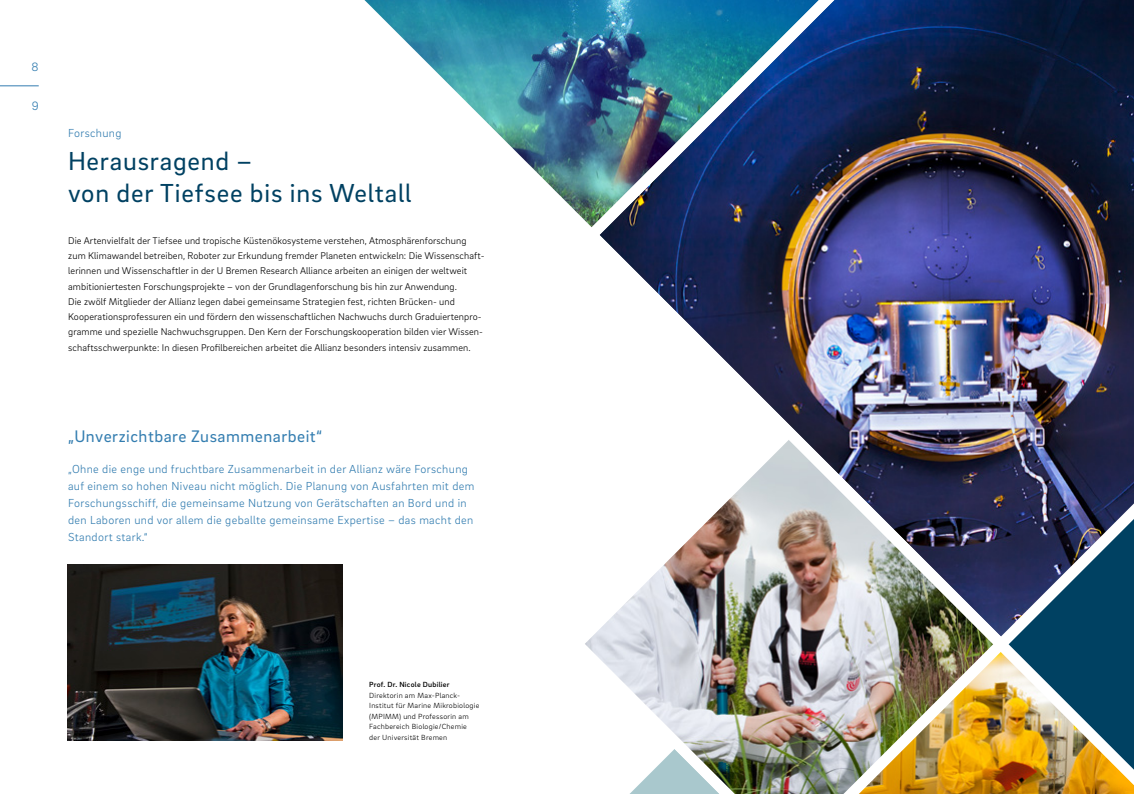
<style>
.page{position:relative;width:1134px;height:794px;background:#fff}
.page>*{position:absolute;margin:0;border:0;box-sizing:border-box;transform-origin:0 0}
.t1{font:26.7px/31.4px "Brix Sans";letter-spacing:.03em;color:#004162}
.t2{font:17.1px "Brix Sans";letter-spacing:.03em;color:#337db0}
.t3{font:300 12.4px "Brix Sans";color:#337db0}
.t4{font:300 11.9px/17.1px "Brix Sans";letter-spacing:.03em;color:#337db0}
.t5{font:300 10px/15.2px "Brix Sans";letter-spacing:.01em;color:#000}
.t6{font:300 7.6px/10.5px "Brix Sans";letter-spacing:.03em;color:#000}
.t7{font:500 7.6px "Brix Sans";letter-spacing:.03em;color:#000}
</style>
<div class="page">
<hr style="left:0;top:86px;width:39px;height:1px;background:#337db0">
<img style="left:859px;top:785px;width:275px;height:9px">
<img style="left:364px;top:0;width:770px;height:785px">
<img style="left:563px;top:639px;width:223px;height:155px">
<img style="left:68px;top:564px;width:274px;height:176px">
<p class="t3" style="left:32px;top:58px;width:9px">8</p>
<p class="t3" style="left:32px;top:98px;width:8px">9</p>
<p class="t4" style="left:68px;top:124px;width:55px">Forschung</p>
<h1 class="t1" style="left:68px;top:145px;width:345px">Herausragend –<br>von der Tiefsee bis ins Weltall</h1>
<p class="t5" style="left:68px;top:232px;width:418px">Die Artenvielfalt der Tiefsee und tropische Küstenökosysteme verstehen, Atmosphärenforschung zum Klimawandel betreiben, Roboter zur Erkundung fremder Planeten entwickeln: Die Wissenschaft&shy;lerinnen und Wissenschaftler in der U Bremen Research Alliance arbeiten an einigen der weltweit ambitioniertesten Forschungsprojekte – von der Grundlagenforschung bis hin zur Anwendung.<br>Die zwölf Mitglieder der Allianz legen dabei gemeinsame Strategien fest, richten Brücken- und Kooperationsprofessuren ein und fördern den wissenschaftlichen Nachwuchs durch Graduiertenpro&shy;gramme und spezielle Nachwuchsgruppen. Den Kern der Forschungskooperation bilden vier Wissen&shy;schaftsschwerpunkte: In diesen Profilbereichen arbeitet die Allianz besonders intensiv zusammen.</p>
<h2 class="t2" style="left:68px;top:425px;width:256px">„Unverzichtbare Zusammenarbeit“</h2>
<p class="t4" style="left:68px;top:459px;width:408px">„Ohne die enge und fruchtbare Zusammenarbeit in der Allianz wäre Forschung auf einem so hohen Niveau nicht möglich. Die Planung von Ausfahrten mit dem Forschungsschiff, die gemeinsame Nutzung von Gerätschaften an Bord und in den Laboren und vor allem die geballte gemeinsame Expertise – das macht den Standort stark.“</p>
<p class="t7" style="left:369px;top:679px;width:82px">Prof. Dr. Nicole Dubilier</p>
<p class="t6" style="left:369px;top:689px;width:112px">Direktorin am Max-Planck-<br>Institut für Marine Mikrobiologie (MPIMM) und Professorin am<br>Fachbereich Biologie/Chemie der Universität Bremen</p>
</div>
